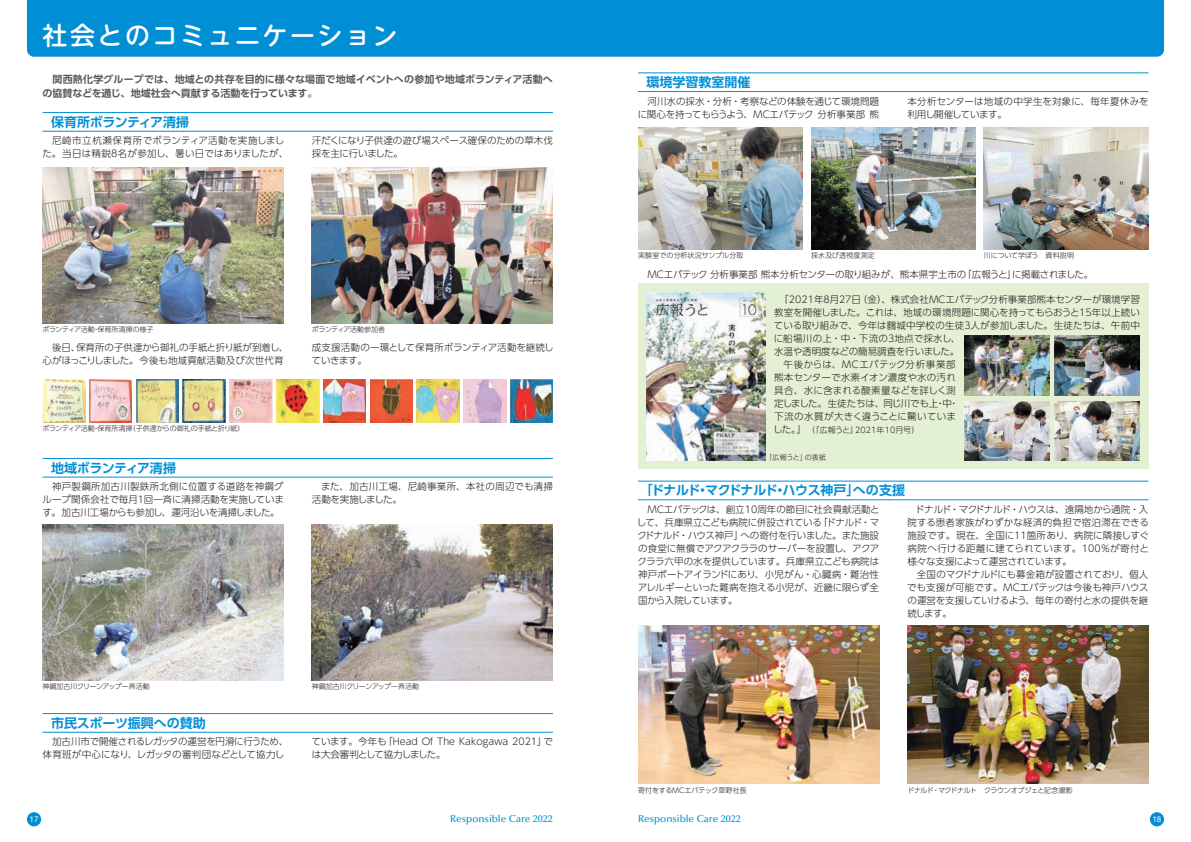
<style>
.page{position:relative;width:1191px;height:842px;background:#fff}
.page>*{position:absolute;margin:0;border:0;box-sizing:border-box;transform-origin:0 0}
.t1{font:500 25px "UD Shin M Go Pro";letter-spacing:.1em;color:#fff}
.t2{font:700 13px "UD Shin Go Pro De";letter-spacing:-.01em;color:#008fd5}
.t3{font:700 13px "UD Shin Go Pro De";letter-spacing:-.035em;color:#008fd5}
.t4{font:700 10px/14px "UD Shin Go Pro De";color:#57585a}
.t5{font:500 10px "Optima LT Std";color:#008fd5}
.t6{font:300 9.5px/13px "UD Shin Go Pro";letter-spacing:-.005em;color:#231f20}
.t7{font:300 9.5px/13px "UD Shin Go Pro";letter-spacing:-.025em;color:#231f20}
.t8{font:300 9.5px/13px "UD Shin Go Pro";letter-spacing:.035em;color:#231f20;text-align:center}
.t9{font:300 9.5px "UD Shin Go Pro";letter-spacing:.03em;color:#231f20}
.t10{font:300 9.5px/13px "UD Shin Go Pro";letter-spacing:.025em;color:#231f20}
.t11{font:300 9.5px "UD Shin Go Pro";letter-spacing:.015em;color:#231f20}
.t12{font:300 8px "UD Shin Go Pro";letter-spacing:.01em;color:#231f20}
.t13{font:8px "Helvetica Neue LT Std";color:#fff}
.t14{font:300 7px "UD Shin Go Pro";letter-spacing:-.005em;color:#231f20}
.t15{font:300 7px "UD Shin Go Pro";letter-spacing:-.05em;color:#231f20}
.t16{font:300 7px "UD Shin Go Pro";letter-spacing:-.03em;color:#231f20}
.t17{font:300 7px "UD Shin Go Pro";letter-spacing:.02em;color:#231f20}
.s1{font-size:9.5px}
</style>
<div class="page">
<div style="left:638px;top:283px;width:510px;height:186px;background:#e4f0d4"></div>
<img style="left:43px;top:167px;width:240px;height:156px">
<img style="left:312px;top:167px;width:241px;height:156px">
<img style="left:312px;top:524px;width:241px;height:156px">
<img style="left:43px;top:524px;width:240px;height:156px">
<img style="left:638px;top:128px;width:164px;height:121px">
<img style="left:646px;top:292px;width:119px;height:169px">
<img style="left:811px;top:128px;width:164px;height:121px">
<img style="left:984px;top:128px;width:164px;height:121px">
<img style="left:43px;top:380px;width:42px;height:42px">
<img style="left:89px;top:380px;width:43px;height:42px">
<img style="left:136px;top:380px;width:43px;height:42px">
<img style="left:183px;top:380px;width:42px;height:42px">
<img style="left:230px;top:380px;width:42px;height:42px">
<img style="left:276px;top:380px;width:43px;height:42px">
<img style="left:323px;top:380px;width:43px;height:42px">
<img style="left:370px;top:380px;width:42px;height:42px">
<img style="left:417px;top:380px;width:42px;height:42px">
<img style="left:463px;top:380px;width:43px;height:42px">
<img style="left:510px;top:380px;width:43px;height:42px">
<img style="left:1054px;top:401px;width:86px;height:60px">
<img style="left:1054px;top:336px;width:86px;height:59px">
<img style="left:964px;top:401px;width:85px;height:60px">
<img style="left:964px;top:336px;width:85px;height:59px">
<img style="left:638px;top:625px;width:241px;height:159px">
<img style="left:907px;top:625px;width:241px;height:159px">
<div style="left:27px;top:0;width:1137px;height:57px;background:#008fd5"></div>
<hr style="left:43px;top:131px;width:510px;height:1px;background:#008fd5">
<hr style="left:43px;top:112px;width:510px;height:1px;background:#008fd5">
<hr style="left:43px;top:477px;width:510px;height:1px;background:#008fd5">
<hr style="left:43px;top:458px;width:510px;height:1px;background:#008fd5">
<hr style="left:43px;top:732px;width:510px;height:1px;background:#008fd5">
<hr style="left:43px;top:713px;width:510px;height:1px;background:#008fd5">
<hr style="left:638px;top:91px;width:510px;height:1px;background:#008fd5">
<hr style="left:638px;top:73px;width:510px;height:1px;background:#008fd5">
<hr style="left:638px;top:499px;width:510px;height:1px;background:#008fd5">
<hr style="left:638px;top:481px;width:510px;height:1px;background:#008fd5">
<div style="left:27px;top:812px;width:14px;height:14px;background:#008fd5;border-radius:50%"></div>
<div style="left:1149px;top:812px;width:15px;height:14px;background:#008fd5;border-radius:50%"></div>
<h1 class="t1" style="left:43px;top:15px;width:357px">社会とのコミュニケーション</h1>
<p class="t4" style="left:43px;top:71px;width:512px;text-indent:10px">関西熱化学グループでは、地域との共存を目的に様々な場面で地域イベントへの参加や地域ボランティア活動への協賛などを通じ、地域社会へ貢献する活動を行っています。</p>
<h2 class="t2" style="left:51px;top:111px;width:139px">保育所ボランティア清掃</h2>
<p class="t8" style="left:42px;top:134px;width:247px">尼崎市立杭瀬保育所でボランティア活動を実施しまし<br>た。当日は精鋭8名が参加し、暑い日ではありましたが、</p>
<p class="t6" style="left:312px;top:134px;width:242px">汗だくになり子供達の遊び場スペース確保のための草木伐採を主に行いました。</p>
<p class="t14" style="left:42px;top:324px;width:113px">ボランティア活動・保育所清掃の様子</p>
<p class="t16" style="left:312px;top:324px;width:75px">ボランティア活動参加者</p>
<p class="t6" style="left:43px;top:341px;width:247px;text-indent:10px">後日、保育所の子供達から御礼の手紙と折り紙が到着し、心がほっこりしました。今後も地域貢献活動及び次世代育</p>
<p class="t6" style="left:312px;top:341px;width:243px">成支援活動の一環として保育所ボランティア活動を継続していきます。</p>
<p class="t14" style="left:42px;top:423px;width:204px">ボランティア活動・保育所清掃（子供達からの御礼の手紙と折り紙）</p>
<h2 class="t2" style="left:51px;top:457px;width:126px">地域ボランティア清掃</h2>
<p class="t6" style="left:42px;top:480px;width:243px;text-align:justify;text-indent:10px">神戸製鋼所加古川製鉄所北側に位置する道路を神鋼グループ関係会社で毎月１回一斉に清掃活動を実施しています。加古川工場からも参加し、運河沿いを清掃しました。</p>
<p class="t10" style="left:312px;top:480px;width:242px;text-indent:9px">また、加古川工場、尼崎事業所、本社の周辺でも清掃活動を実施しました。</p>
<p class="t14" style="left:43px;top:681px;width:109px">神鋼加古川クリーンアップ一斉活動</p>
<p class="t14" style="left:312px;top:681px;width:109px">神鋼加古川クリーンアップ一斉活動</p>
<h2 class="t2" style="left:51px;top:712px;width:156px">市民スポーツ振興への賛助</h2>
<p class="t7" style="left:43px;top:735px;width:247px;text-indent:10px">加古川市で開催されるレガッタの運営を円滑に行うため、体育班が中心になり、レガッタの審判団などとして協力し</p>
<p class="t6" style="left:312px;top:735px;width:243px">ています。今年も「Head Of The Kakogawa 2021」では大会審判として協力しました。</p>
<h2 class="t2" style="left:646px;top:72px;width:105px">環境学習教室開催</h2>
<p class="t6" style="left:637px;top:94px;width:243px;text-align:right">河川水の採水・分析・考察などの体験を通じて環境問題に関心を持ってもらうよう、ＭＣエバテック 分析事業部 熊</p>
<p class="t6" style="left:907px;top:94px;width:243px">本分析センターは地域の中学生を対象に、毎年夏休みを利用し開催しています。</p>
<p class="t14" style="left:638px;top:250px;width:107px">実験室での分析状況サンプル分取</p>
<p class="t17" style="left:811px;top:250px;width:65px">採水及び透視度測定</p>
<p class="t14" style="left:984px;top:250px;width:92px">川について学ぼう　資料説明</p>
<p class="t7" style="left:647px;top:267px;width:447px">ＭＣエバテック 分析事業部 熊本分析センターの取り組みが、熊本県宇土市の「広報うと」に掲載されました。</p>
<p class="t6" style="left:779px;top:293px;width:362px">『2021年8月27日（金）、株式会社ＭＣエバテック分析事業部熊本センターが環境学習</p>
<p class="t6" style="left:774px;top:306px;width:367px">教室を開催しました。これは、地域の環境問題に関心を持ってもらおうと15年以上続い</p>
<p class="t6" style="left:774px;top:319px;width:367px">ている取り組みで、今年は鶴城中学校の生徒３人が参加しました。生徒たちは、午前中</p>
<p class="t9" style="left:774px;top:331px;width:188px">に船場川の上・中・下流の3地点で採水し、</p>
<p class="t6" style="left:774px;top:345px;width:187px">水温や透明度などの簡易調査を行いました。</p>
<p class="t8" style="left:783px;top:358px;width:173px">午後からは、ＭＣエバテック分析事業部</p>
<p class="t6" style="left:774px;top:371px;width:183px">熊本センターで水素イオン濃度や水の汚れ</p>
<p class="t11" style="left:774px;top:383px;width:183px">具合、水に含まれる酸素量などを詳しく測</p>
<p class="t7" style="left:774px;top:397px;width:186px">定しました。生徒たちは、同じ川でも上・中・</p>
<p class="t9" style="left:774px;top:409px;width:183px">下流の水質が大きく違うことに驚いていま</p>
<p class="t12" style="left:773px;top:424px;width:148px"><span class="s1">した。』　</span>（『広報うと』2021年10月号）</p>
<p class="t14" style="left:765px;top:451px;width:62px">「広報うと」の表紙</p>
<h2 class="t3" style="left:640px;top:480px;width:267px">「ドナルド・マクドナルド・ハウス神戸」への支援</h2>
<p class="t6" style="left:637px;top:502px;width:244px;text-align:justify;text-indent:10px">ＭＣエバテックは、創立10周年の節目に社会貢献活動として、兵庫県立こども病院に併設されている「ドナルド・マクドナルド・ハウス神戸」への寄付を行いました。また施設の食堂に無償でアクアクララのサーバーを設置し、アクアクララ六甲の水を提供しています。兵庫県立こども病院は神戸ポートアイランドにあり、小児がん・心臓病・難治性アレルギーといった難病を抱える小児が、近畿に限らず全国から入院しています。</p>
<p class="t6" style="left:907px;top:502px;width:243px;text-align:justify;text-indent:8px">ドナルド・マクドナルド・ハウスは、遠隔地から通院・入院する患者家族がわずかな経済的負担で宿泊滞在できる施設です。現在、全国に11箇所あり、病院に隣接しすぐ病院へ行ける距離に建てられています。100％が寄付と様々な支援によって運営されています。</p>
<p class="t6" style="left:907px;top:567px;width:243px;text-align:justify;text-indent:10px">全国のマクドナルドにも募金箱が設置されており、個人でも支援が可能です。ＭＣエバテックは今後も神戸ハウスの運営を支援していけるよう、毎年の寄付と水の提供を継続します。</p>
<p class="t14" style="left:638px;top:784px;width:110px">寄付をするMCエバテック草野社長</p>
<p class="t15" style="left:907px;top:784px;width:167px">ドナルド・マクドナルト　クラウンオブジェと記念撮影</p>
<p class="t13" style="left:30px;top:814px;width:10px">17</p>
<p class="t5" style="left:450px;top:813px;width:104px">Responsible Care 2022</p>
<p class="t5" style="left:638px;top:813px;width:104px">Responsible Care 2022</p>
<p class="t13" style="left:1152px;top:814px;width:10px">18</p>
</div>
